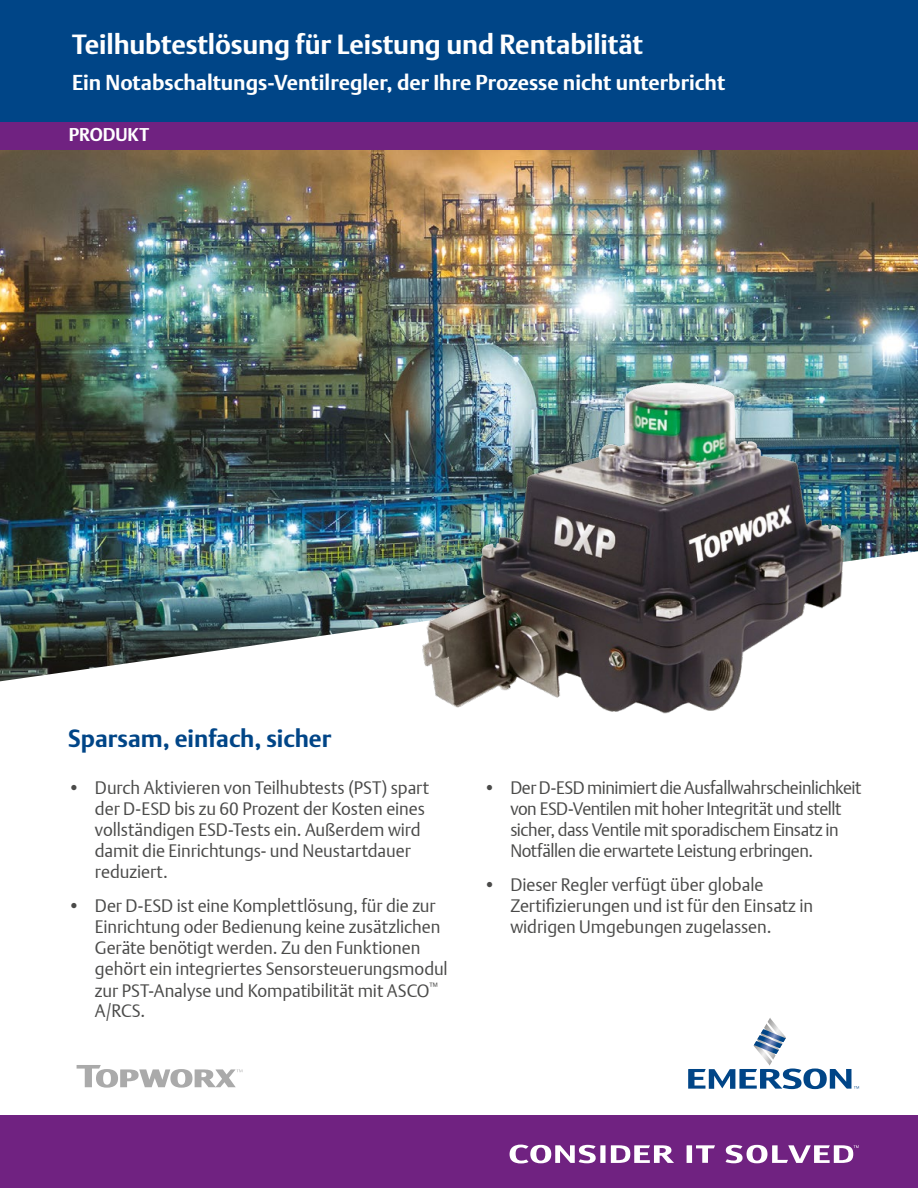
<style>
.page{position:relative;width:918px;height:1188px;background:#fff}
.page>*{position:absolute;margin:0;border:0;box-sizing:border-box;transform-origin:0 0}
.t1{font:700 27px "DTL Argo T";letter-spacing:-.005em;color:#fff}
.t2{font:700 24px "DTL Argo T";color:#004587}
.t3{font:700 21px "DTL Argo T";color:#fff}
.t4{font:18px/21px "DTL Argo T Light";letter-spacing:-.01em;color:#4a4a49}
.t5{font:18px/21px "DTL Argo T Light";letter-spacing:-.01em;color:#4a4a49;scale:.96 1}
.t6{font:700 18px "DTL Argo T";color:#fff}
</style>
<div class="page">
<img style="left:0;top:149px;width:918px;height:532px">
<div style="left:0;top:0;width:918px;height:122px;background:#004587"></div>
<div style="left:0;top:122px;width:918px;height:27px;background:#702281"></div>
<div style="left:0;top:1115px;width:918px;height:73px;background:#702281"></div>
<svg style="left:687px;top:1145px;width:28px;height:18px"></svg>
<svg style="left:510px;top:1145px;width:164px;height:18px"></svg>
<svg style="left:726px;top:1145px;width:133px;height:18px"></svg>
<svg style="left:688px;top:1018px;width:171px;height:71px"></svg>
<img style="left:410px;top:360px;width:455px;height:354px">
<svg style="left:77px;top:1065px;width:165px;height:23px"></svg>
<p class="t1" style="left:72px;top:28px;width:572px">Teilhubtestlösung für Leistung und Rentabilität</p>
<p class="t3" style="left:72px;top:70px;width:654px">Ein Notabschaltungs-Ventilregler, der Ihre Prozesse nicht unterbricht</p>
<p class="t6" style="left:69px;top:124px;width:82px">PRODUKT</p>
<p class="t2" style="left:68px;top:724px;width:265px">Sparsam, einfach, sicher</p>
<p class="t4" style="left:95px;top:777px;width:336px;text-indent:-27px">• Durch Aktivieren von Teilhubtests (PST) spart der D-ESD bis zu 60 Prozent der Kosten eines vollständigen ESD-Tests ein. Außerdem wird damit die Einrichtungs- und Neustartdauer reduziert.</p>
<p class="t4" style="left:95px;top:895px;width:354px;text-indent:-27px">• Der D-ESD ist eine Komplettlösung, für die zur Einrichtung oder Bedienung keine zusätzlichen Geräte benötigt werden. Zu den Funktionen gehört ein integriertes Sensorsteuerungsmodul zur PST-Analyse und Kompatibilität mit ASCO<sup>™ </sup>A/RCS.</p>
<p class="t5" style="left:510px;top:777px;width:367px;text-indent:-27px">• Der D-ESD minimiert die Ausfallwahrscheinlichkeit von ESD-Ventilen mit hoher Integrität und stellt sicher, dass Ventile mit sporadischem Einsatz in Notfällen die erwartete Leistung erbringen.</p>
<p class="t4" style="left:510px;top:874px;width:304px;text-indent:-27px">• Dieser Regler verfügt über globale<br>Zertifizierungen und ist für den Einsatz in widrigen Umgebungen zugelassen.</p>
</div>
